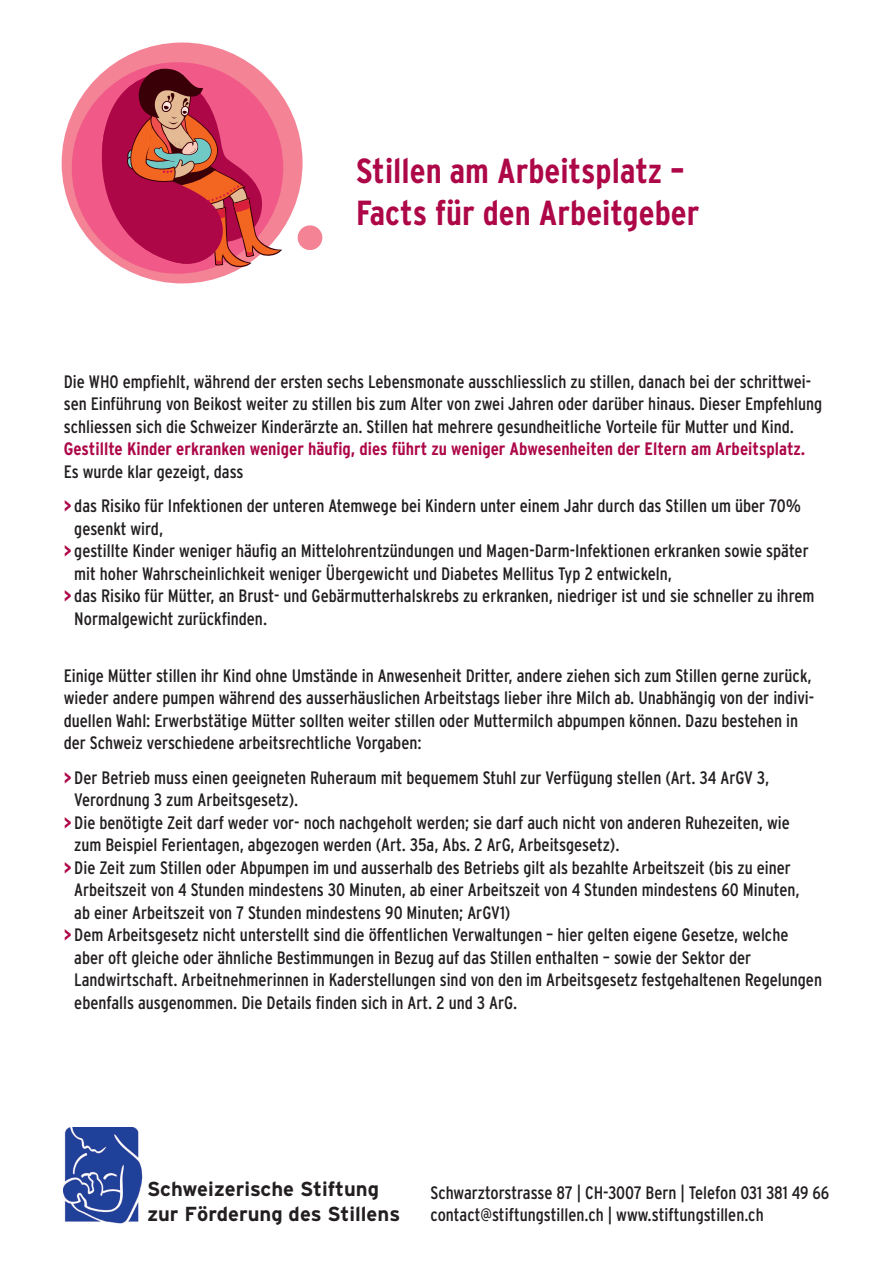
<style>
.page{position:relative;width:893px;height:1263px;background:#fff}
.page>*{position:absolute;margin:0;border:0;box-sizing:border-box;transform-origin:0 0}
.t1{font:700 condensed 34.8px/41.7px "Interstate";color:#ad0748}
.t2{font:700 20.25px/24.3px "Interstate";color:#231f20}
.t3{font:condensed 18px/22.5px "Interstate";color:#231f20}
.t4{font:700 condensed 18px "Interstate";color:#ad0748}
.s1{font-weight:700;font-stretch:normal;color:#ad0748}
</style>
<div class="page">
<svg style="left:61px;top:42px;width:242px;height:242px"></svg>
<svg style="left:71px;top:62px;width:213px;height:212px"></svg>
<div style="left:298px;top:225px;width:24px;height:25px;background:#f38395;border-radius:50%"></div>
<svg style="left:96px;top:69px;width:186px;height:205px;background:#ca4a66"></svg>
<img style="left:64px;top:1127px;width:79px;height:97px">
<h1 class="t1" style="left:356px;top:150px;width:345px">Stillen am Arbeitsplatz –<br>Facts für den Arbeitgeber</h1>
<p class="t3" style="left:64px;top:370px;width:760px">Die WHO empfiehlt, während der ersten sechs Lebensmonate ausschliesslich zu stillen, danach bei der schrittwei&shy;sen Einführung von Beikost weiter zu stillen bis zum Alter von zwei Jahren oder darüber hinaus. Dieser Empfehlung schliessen sich die Schweizer Kinderärzte an. Stillen hat mehrere gesundheitliche Vorteile für Mutter und Kind.</p>
<p class="t4" style="left:64px;top:439px;width:743px">Gestillte Kinder erkranken weniger häufig, dies führt zu weniger Abwesenheiten der Eltern am Arbeitsplatz.</p>
<p class="t3" style="left:64px;top:454px;width:739px;line-height:34.5px">Es wurde klar gezeigt, dass<br><span class="s1">&gt;</span> das Risiko für Infektionen der unteren Atemwege bei Kindern unter einem Jahr durch das Stillen um über 70%</p>
<p class="t3" style="left:74px;top:517px;width:90px">gesenkt wird,</p>
<p class="t3" style="left:64px;top:540px;width:746px"><span class="s1">&gt;</span> gestillte Kinder weniger häufig an Mittelohrentzündungen und Magen-Darm-Infektionen erkranken sowie später</p>
<p class="t3" style="left:74px;top:562px;width:599px">mit hoher Wahrscheinlichkeit weniger Übergewicht und Diabetes Mellitus Typ 2 entwickeln,</p>
<p class="t3" style="left:64px;top:585px;width:752px"><span class="s1">&gt;</span> das Risiko für Mütter, an Brust- und Gebärmutterhalskrebs zu erkranken, niedriger ist und sie schneller zu ihrem</p>
<p class="t3" style="left:74px;top:607px;width:194px">Normalgewicht zurückfinden.</p>
<p class="t3" style="left:64px;top:664px;width:752px">Einige Mütter stillen ihr Kind ohne Umstände in Anwesenheit Dritter, andere ziehen sich zum Stillen gerne zurück, wieder andere pumpen während des ausserhäuslichen Arbeitstags lieber ihre Milch ab. Unabhängig von der indivi&shy;duellen Wahl: Erwerbstätige Mütter sollten weiter stillen oder Muttermilch abpumpen können. Dazu bestehen in der Schweiz verschiedene arbeitsrechtliche Vorgaben:</p>
<p class="t3" style="left:64px;top:766px;width:707px"><span class="s1">&gt;</span> Der Betrieb muss einen geeigneten Ruheraum mit bequemem Stuhl zur Verfügung stellen (Art. 34 ArGV 3,</p>
<p class="t3" style="left:74px;top:789px;width:226px">Verordnung 3 zum Arbeitsgesetz).</p>
<p class="t3" style="left:64px;top:811px;width:727px"><span class="s1">&gt;</span> Die benötigte Zeit darf weder vor- noch nachgeholt werden; sie darf auch nicht von anderen Ruhezeiten, wie</p>
<p class="t3" style="left:74px;top:834px;width:547px">zum Beispiel Ferientagen, abgezogen werden (Art. 35a, Abs. 2 ArG, Arbeitsgesetz).</p>
<p class="t3" style="left:64px;top:856px;width:729px"><span class="s1">&gt;</span> Die Zeit zum Stillen oder Abpumpen im und ausserhalb des Betriebs gilt als bezahlte Arbeitszeit (bis zu einer</p>
<p class="t3" style="left:74px;top:879px;width:727px">Arbeitszeit von 4 Stunden mindestens 30 Minuten, ab einer Arbeitszeit von 4 Stunden mindestens 60 Minuten,</p>
<p class="t3" style="left:74px;top:901px;width:438px">ab einer Arbeitszeit von 7 Stunden mindestens 90 Minuten; ArGV1)</p>
<p class="t3" style="left:64px;top:924px;width:726px"><span class="s1">&gt;</span> Dem Arbeitsgesetz nicht unterstellt sind die öffentlichen Verwaltungen – hier gelten eigene Gesetze, welche</p>
<p class="t3" style="left:74px;top:946px;width:678px">aber oft gleiche oder ähnliche Bestimmungen in Bezug auf das Stillen enthalten – sowie der Sektor der</p>
<p class="t3" style="left:74px;top:969px;width:749px">Landwirtschaft. Arbeitnehmerinnen in Kaderstellungen sind von den im Arbeitsgesetz festgehaltenen Regelungen</p>
<p class="t3" style="left:74px;top:991px;width:444px">ebenfalls ausgenommen. Die Details finden sich in Art. 2 und 3 ArG.</p>
<p class="t2" style="left:147px;top:1177px;width:255px">Schweizerische Stiftung zur Förderung des Stillens</p>
<p class="t3" style="left:431px;top:1182px;width:400px;line-height:21.6px">Schwarztorstrasse 87 | CH-3007 Bern | Telefon 031 381 49 66 contact@stiftungstillen.ch | www.stiftungstillen.ch</p>
</div>
